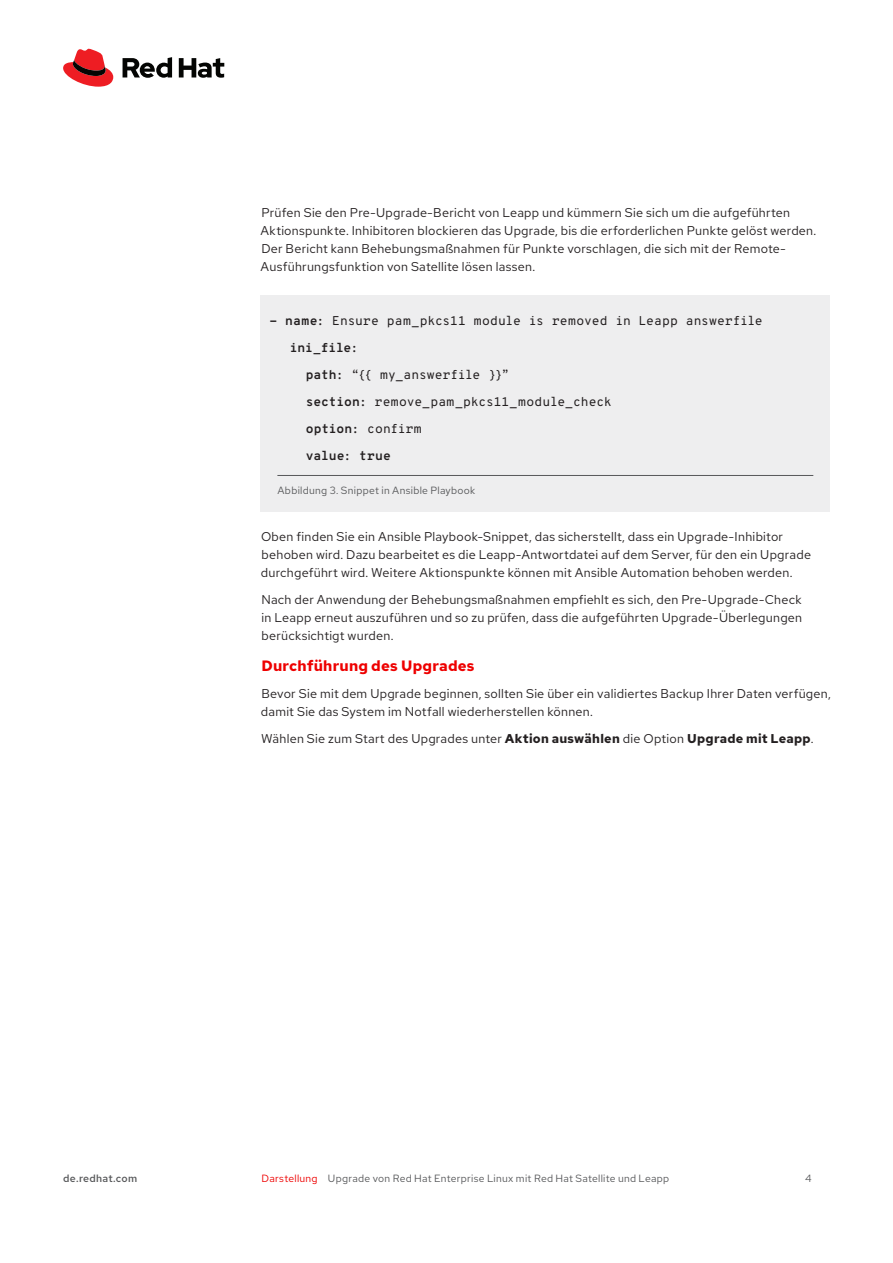
<style>
.page{position:relative;width:893px;height:1263px;background:#fff}
.page>*{position:absolute;margin:0;border:0;box-sizing:border-box;transform-origin:0 0}
.Main_-_Subhead_1{font:700 15px "Red Hat Text";letter-spacing:.015em;color:#e00}
.Main_-_Body{font:12.75px/18px "Red Hat Text";letter-spacing:.015em;color:#231f20}
.Main_-_Body-2{font:12.75px "Overpass Mono";letter-spacing:-.005em;color:#231f20}
.Main_-_Body-3{font:700 12.75px "Overpass Mono";letter-spacing:-.01em;color:#231f20}
.Footer_-_Running_Foo{font:10.5px "Red Hat Text";letter-spacing:.025em;color:#57585a}
.Main_-_Image_Caption{font:10.5px "Red Hat Text";letter-spacing:.025em;color:#57585a}
.t1{font:500 10.5px "Red Hat Text";letter-spacing:.025em;color:#57585a}
.s1{font-weight:700}
.s2{font-weight:400}
.s3{color:#e00}
</style>
<div class="page">
<div style="left:261px;top:296px;width:569px;height:216px;background:#eeeeef"></div>
<hr style="left:277px;top:475px;width:536px;height:1px;background:#57585a">
<svg style="left:63px;top:49px;width:50px;height:38px"></svg>
<svg style="left:123px;top:57px;width:101px;height:21px"></svg>
<p class="Main_-_Body" style="left:261px;top:203px;width:557px">Prüfen Sie den Pre-Upgrade-Bericht von Leapp und kümmern Sie sich um die aufgeführten Aktionspunkte. Inhibitoren blockieren das Upgrade, bis die erforderlichen Punkte gelöst werden.<br>Der Bericht kann Behebungsmaßnahmen für Punkte vorschlagen, die sich mit der Remote-Ausführungsfunktion von Satellite lösen lassen.</p>
<p class="Main_-_Body-2" style="left:270px;top:311px;width:495px"><span class="s1">- name:</span> Ensure pam_pkcs11 module is removed in Leapp answerfile</p>
<p class="Main_-_Body-3" style="left:290px;top:338px;width:70px">ini_file:</p>
<p class="Main_-_Body-2" style="left:306px;top:365px;width:205px"><span class="s1">path:</span> “{{ my_answerfile }}”</p>
<p class="Main_-_Body-2" style="left:306px;top:392px;width:308px"><span class="s1">section:</span> remove_pam_pkcs11_module_check</p>
<p class="Main_-_Body-3" style="left:306px;top:419px;width:118px">option: <span class="s2">confirm</span></p>
<p class="Main_-_Body-3" style="left:306px;top:446px;width:87px">value: true</p>
<p class="Main_-_Image_Caption" style="left:278px;top:483px;width:199px">Abbildung 3. Snippet in Ansible Playbook</p>
<p class="Main_-_Body" style="left:261px;top:527px;width:552px">Oben finden Sie ein Ansible Playbook-Snippet, das sicherstellt, dass ein Upgrade-Inhibitor behoben wird. Dazu bearbeitet es die Leapp-Antwortdatei auf dem Server, für den ein Upgrade durchgeführt wird. Weitere Aktionspunkte können mit Ansible Automation behoben werden.</p>
<p class="Main_-_Body" style="left:261px;top:590px;width:542px;text-align:justify">Nach der Anwendung der Behebungsmaßnahmen empfiehlt es sich, den Pre-Upgrade-Check in Leapp erneut auszuführen und so zu prüfen, dass die aufgeführten Upgrade-Überlegungen berücksichtigt wurden.</p>
<p class="Main_-_Subhead_1" style="left:261px;top:656px;width:215px">Durchführung des Upgrades</p>
<p class="Main_-_Body" style="left:261px;top:684px;width:571px">Bevor Sie mit dem Upgrade beginnen, sollten Sie über ein validiertes Backup Ihrer Daten verfügen, damit Sie das System im Notfall wiederherstellen können.</p>
<p class="Main_-_Body" style="left:261px;top:729px;width:554px">Wählen Sie zum Start des Upgrades unter <span class="s1">Aktion auswählen</span> die Option <span class="s1">Upgrade mit Leapp</span>.</p>
<p class="t1" style="left:63px;top:1171px;width:75px">de.redhat.com</p>
<p class="Footer_-_Running_Foo" style="left:262px;top:1171px;width:409px"><span class="s3">Darstellung</span> Upgrade von Red Hat Enterprise Linux mit Red Hat Satellite und Leapp</p>
<p class="Footer_-_Running_Foo" style="left:805px;top:1171px;width:8px">4</p>
</div>
